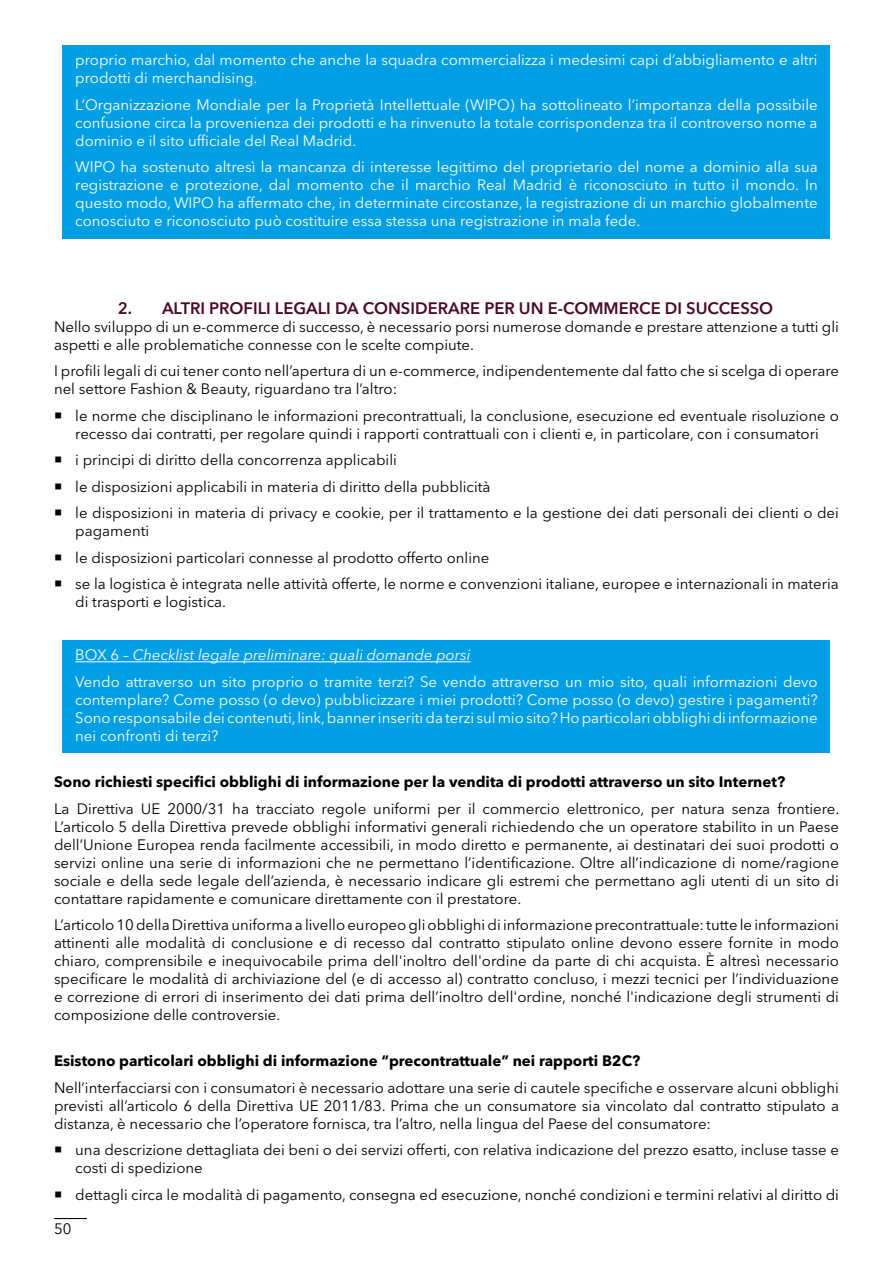
<style>
.page{position:relative;width:893px;height:1263px;background:#fff}
.page>*{position:absolute;margin:0;border:0;box-sizing:border-box;transform-origin:0 0}
.t1{font:600 16.5px "Avenir Next LT Pro";color:#4b0927}
.t2{font:15px/18px "Avenir Next LT Pro";color:#000}
.box_rossi{font:15px/18px "Avenir Next LT Pro";color:#fff;text-align:justify}
.intestazione{font:700 15px "Avenir Next LT Pro";color:#000}
.box_rossi-2{font:italic 15px "Avenir Next LT Pro";color:#fff}
.s1{font-style:normal}
</style>
<div class="page">
<hr style="left:54px;top:1218px;width:33px;height:1px;background:#000">
<div style="left:63px;top:45px;width:767px;height:51px;background:#009fe3"></div>
<div style="left:63px;top:90px;width:767px;height:68px;background:#009fe3"></div>
<div style="left:63px;top:153px;width:767px;height:86px;background:#009fe3"></div>
<div style="left:63px;top:640px;width:767px;height:32px;background:#009fe3"></div>
<hr style="left:75px;top:661px;width:395px;height:1px;background:#fff">
<div style="left:63px;top:667px;width:767px;height:86px;background:#009fe3"></div>
<p class="box_rossi" style="left:75px;top:51px;width:744px">proprio marchio, dal momento che anche la squadra commercializza i medesimi capi d’abbigliamento e altri prodotti di merchandising.</p>
<p class="box_rossi" style="left:75px;top:96px;width:744px">L’Organizzazione Mondiale per la Proprietà Intellettuale (WIPO) ha sottolineato l’importanza della possibile confusione circa la provenienza dei prodotti e ha rinvenuto la totale corrispondenza tra il controverso nome a dominio e il sito ufficiale del Real Madrid.</p>
<p class="box_rossi" style="left:75px;top:158px;width:744px">WIPO ha sostenuto altresì la mancanza di interesse legittimo del proprietario del nome a dominio alla sua registrazione e protezione, dal momento che il marchio Real Madrid è riconosciuto in tutto il mondo. In questo modo, WIPO ha affermato che, in determinate circostanze, la registrazione di un marchio globalmente conosciuto e riconosciuto può costituire essa stessa una registrazione in mala fede.</p>
<p class="t1" style="left:118px;top:298px;width:657px">2. ALTRI PROFILI LEGALI DA CONSIDERARE PER UN E-COMMERCE DI SUCCESSO</p>
<p class="t2" style="left:54px;top:317px;width:786px">Nello sviluppo di un e-commerce di successo, è necessario porsi numerose domande e prestare attenzione a tutti gli aspetti e alle problematiche connesse con le scelte compiute.</p>
<p class="t2" style="left:54px;top:362px;width:786px">I profili legali di cui tener conto nell’apertura di un e-commerce, indipendentemente dal fatto che si scelga di operare nel settore Fashion &amp; Beauty, riguardano tra l’altro:</p>
<p class="t2" style="left:75px;top:406px;width:765px">le norme che disciplinano le informazioni precontrattuali, la conclusione, esecuzione ed eventuale risoluzione o recesso dai contratti, per regolare quindi i rapporti contrattuali con i clienti e, in particolare, con i consumatori</p>
<p class="t2" style="left:75px;top:451px;width:323px">i principi di diritto della concorrenza applicabili</p>
<p class="t2" style="left:75px;top:477px;width:417px">le disposizioni applicabili in materia di diritto della pubblicità</p>
<p class="t2" style="left:75px;top:504px;width:765px">le disposizioni in materia di privacy e cookie, per il trattamento e la gestione dei dati personali dei clienti o dei pagamenti</p>
<p class="t2" style="left:75px;top:548px;width:416px">le disposizioni particolari connesse al prodotto offerto online</p>
<p class="t2" style="left:75px;top:575px;width:765px">se la logistica è integrata nelle attività offerte, le norme e convenzioni italiane, europee e internazionali in materia di trasporti e logistica.</p>
<p class="box_rossi-2" style="left:75px;top:646px;width:397px"><span class="s1">BOX 6 –</span> Checklist legale preliminare: quali domande porsi</p>
<p class="box_rossi" style="left:75px;top:672px;width:744px">Vendo attraverso un sito proprio o tramite terzi? Se vendo attraverso un mio sito, quali informazioni devo contemplare? Come posso (o devo) pubblicizzare i miei prodotti? Come posso (o devo) gestire i pagamenti?<br>Sono responsabile dei contenuti, link, banner inseriti da terzi sul mio sito? Ho particolari obblighi di informazione nei confronti di terzi?</p>
<p class="intestazione" style="left:54px;top:773px;width:733px">Sono richiesti specifici obblighi di informazione per la vendita di prodotti attraverso un sito Internet?</p>
<p class="t2" style="left:54px;top:799px;width:787px;text-align:justify">La Direttiva UE 2000/31 ha tracciato regole uniformi per il commercio elettronico, per natura senza frontiere.<br>L’articolo 5 della Direttiva prevede obblighi informativi generali richiedendo che un operatore stabilito in un Paese dell’Unione Europea renda facilmente accessibili, in modo diretto e permanente, ai destinatari dei suoi prodotti o servizi online una serie di informazioni che ne permettano l’identificazione. Oltre all’indicazione di nome/ragione sociale e della sede legale dell’azienda, è necessario indicare gli estremi che permettano agli utenti di un sito di contattare rapidamente e comunicare direttamente con il prestatore.</p>
<p class="t2" style="left:54px;top:916px;width:786px;text-align:justify">L’articolo 10 della Direttiva uniforma a livello europeo gli obblighi di informazione precontrattuale: tutte le informazioni attinenti alle modalità di conclusione e di recesso dal contratto stipulato online devono essere fornite in modo chiaro, comprensibile e inequivocabile prima dell'inoltro dell'ordine da parte di chi acquista. È altresì necessario specificare le modalità di archiviazione del (e di accesso al) contratto concluso, i mezzi tecnici per l’individuazione e correzione di errori di inserimento dei dati prima dell’inoltro dell'ordine, nonché l'indicazione degli strumenti di composizione delle controversie.</p>
<p class="intestazione" style="left:54px;top:1052px;width:588px">Esistono particolari obblighi di informazione “precontrattuale” nei rapporti B2C?</p>
<p class="t2" style="left:54px;top:1078px;width:786px;text-align:justify">Nell’interfacciarsi con i consumatori è necessario adottare una serie di cautele specifiche e osservare alcuni obblighi previsti all’articolo 6 della Direttiva UE 2011/83. Prima che un consumatore sia vincolato dal contratto stipulato a distanza, è necessario che l’operatore fornisca, tra l’altro, nella lingua del Paese del consumatore:</p>
<p class="t2" style="left:75px;top:1141px;width:765px">una descrizione dettagliata dei beni o dei servizi offerti, con relativa indicazione del prezzo esatto, incluse tasse e costi di spedizione</p>
<p class="t2" style="left:75px;top:1185px;width:765px">dettagli circa le modalità di pagamento, consegna ed esecuzione, nonché condizioni e termini relativi al diritto di</p>
<p class="t2" style="left:54px;top:1220px;width:19px">50</p>
</div>
